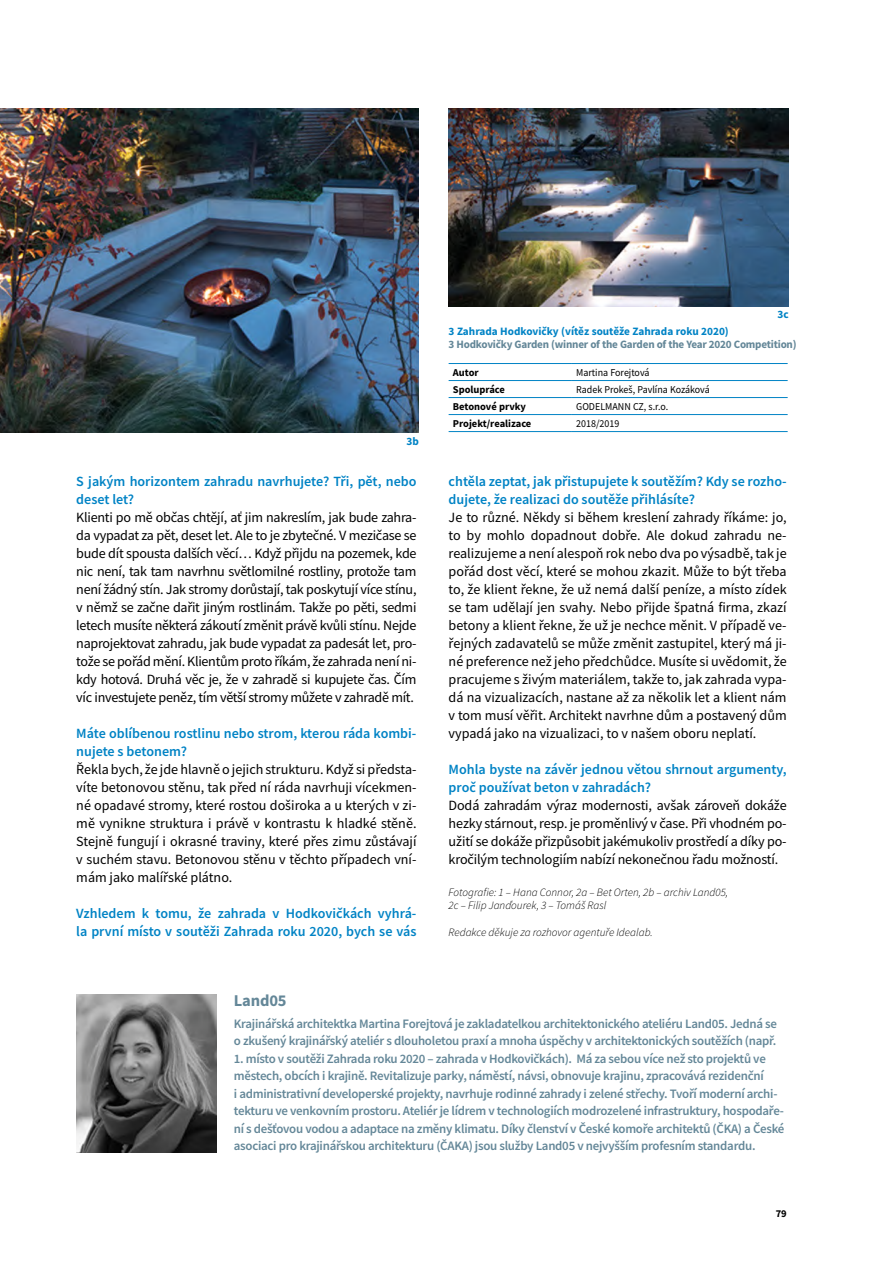
<style>
.page{position:relative;width:893px;height:1263px;background:#fff}
.page>*{position:absolute;margin:0;border:0;box-sizing:border-box;transform-origin:0 0}
.t1{font:700 16.5px "Source Sans Pro";letter-spacing:-.01em;color:#648798}
.t2{font:14.1px/18px "Source Sans Pro";letter-spacing:-.01em;color:#000;text-align:justify}
.t3{font:600 14.1px/18px "Source Sans Pro";color:#0083c5}
.t4{font:600 12.9px/17.5px "Source Sans Pro";letter-spacing:-.02em;color:#648798}
.t5{font:italic 300 11.25px/13.5px "Source Sans Pro";color:#000}
.t6{font:700 11.25px "Source Sans Pro";letter-spacing:-.02em;color:#648798}
.t7{font:700 11.25px "Source Sans Pro";color:#0083c5}
.t8{font:10.5px "Source Sans Pro";color:#000;scale:.95 1}
.t9{font:700 10.5px "Source Sans Pro";color:#000}
</style>
<div class="page">
<img style="left:76px;top:994px;width:141px;height:158px">
<img style="left:449px;top:108px;width:340px;height:198px">
<img style="left:0;top:108px;width:419px;height:324px">
<hr style="left:572px;top:363px;width:216px;height:1px;background:#0083c5">
<hr style="left:572px;top:380px;width:216px;height:1px;background:#0083c5">
<hr style="left:572px;top:397px;width:216px;height:1px;background:#0083c5">
<hr style="left:572px;top:414px;width:216px;height:1px;background:#0083c5">
<hr style="left:572px;top:431px;width:216px;height:1px;background:#0083c5">
<hr style="left:449px;top:363px;width:123px;height:1px;background:#0083c5">
<hr style="left:449px;top:380px;width:123px;height:1px;background:#0083c5">
<hr style="left:449px;top:397px;width:123px;height:1px;background:#0083c5">
<hr style="left:449px;top:414px;width:123px;height:1px;background:#0083c5">
<hr style="left:449px;top:431px;width:123px;height:1px;background:#0083c5">
<p class="t7" style="left:778px;top:307px;width:13px">3c</p>
<p class="t7" style="left:449px;top:323px;width:282px">3 Zahrada Hodkovičky (vítěz soutěže Zahrada roku 2020)</p>
<p class="t6" style="left:449px;top:337px;width:349px">3 Hodkovičky Garden (winner of the Garden of the Year 2020 Competition)</p>
<p class="t7" style="left:406px;top:433px;width:14px">3b</p>
<p class="t3" style="left:76px;top:472px;width:342px">S jakým horizontem zahradu navrhujete? Tři, pět, nebo deset let?</p>
<p class="t2" style="left:76px;top:508px;width:342px">Klienti po mě občas chtějí, ať jim nakreslím, jak bude zahra&shy;da vypadat za pět, deset let. Ale to je zbytečné. V mezičase se bude dít spousta dalších věcí… Když přijdu na pozemek, kde nic není, tak tam navrhnu světlomilné rostliny, protože tam není žádný stín. Jak stromy dorůstají, tak poskytují více stínu, v němž se začne dařit jiným rostlinám. Takže po pěti, sedmi letech musíte některá zákoutí změnit právě kvůli stínu. Nejde naprojektovat zahradu, jak bude vypadat za padesát let, pro&shy;tože se pořád mění. Klientům proto říkám, že zahrada není ni&shy;kdy hotová. Druhá věc je, že v zahradě si kupujete čas. Čím víc investujete peněz, tím větší stromy můžete v zahradě mít.</p>
<p class="t3" style="left:76px;top:724px;width:342px">Máte oblíbenou rostlinu nebo strom, kterou ráda kombi&shy;nujete s betonem?</p>
<p class="t2" style="left:76px;top:760px;width:342px">Řekla bych, že jde hlavně o jejich strukturu. Když si předsta&shy;víte betonovou stěnu, tak před ní ráda navrhuji vícekmen&shy;né opadavé stromy, které rostou doširoka a u kterých v zi&shy;mě vynikne struktura i právě v kontrastu k hladké stěně.<br>Stejně fungují i okrasné traviny, které přes zimu zůstávají v suchém stavu. Betonovou stěnu v těchto případech vní&shy;mám jako malířské plátno.</p>
<p class="t3" style="left:76px;top:904px;width:342px">Vzhledem k tomu, že zahrada v Hodkovičkách vyhrá&shy;la první místo v soutěži Zahrada roku 2020, bych se vás</p>
<p class="t9" style="left:453px;top:365px;width:27px">Autor</p>
<p class="t8" style="left:576px;top:366px;width:79px">Martina Forejtová</p>
<p class="t9" style="left:453px;top:382px;width:54px">Spolupráce</p>
<p class="t8" style="left:576px;top:383px;width:142px">Radek Prokeš, Pavlína Kozáková</p>
<p class="t9" style="left:453px;top:399px;width:75px">Betonové prvky</p>
<p class="t8" style="left:576px;top:400px;width:99px">GODELMANN CZ, s.r.o.</p>
<p class="t9" style="left:453px;top:416px;width:80px">Projekt/realizace</p>
<p class="t8" style="left:576px;top:417px;width:47px">2018/2019</p>
<p class="t3" style="left:449px;top:472px;width:340px">chtěla zeptat, jak přistupujete k soutěžím? Kdy se rozho&shy;dujete, že realizaci do soutěže přihlásíte?</p>
<p class="t2" style="left:449px;top:508px;width:340px">Je to různé. Někdy si během kreslení zahrady říkáme: jo, to by mohlo dopadnout dobře. Ale dokud zahradu ne&shy;realizujeme a není alespoň rok nebo dva po výsadbě, tak je pořád dost věcí, které se mohou zkazit. Může to být třeba to, že klient řekne, že už nemá další peníze, a místo zídek se tam udělají jen svahy. Nebo přijde špatná firma, zkazí betony a klient řekne, že už je nechce měnit. V případě ve&shy;řejných zadavatelů se může změnit zastupitel, který má ji&shy;né preference než jeho předchůdce. Musíte si uvědomit, že pracujeme s živým materiálem, takže to, jak zahrada vypa&shy;dá na vizualizacích, nastane až za několik let a klient nám v tom musí věřit. Architekt navrhne dům a postavený dům vypadá jako na vizualizaci, to v našem oboru neplatí.</p>
<p class="t3" style="left:449px;top:760px;width:340px">Mohla byste na závěr jednou větou shrnout argumenty, proč používat beton v zahradách?</p>
<p class="t2" style="left:449px;top:796px;width:340px">Dodá zahradám výraz modernosti, avšak zároveň dokáže hezky stárnout, resp. je proměnlivý v čase. Při vhodném po&shy;užití se dokáže přizpůsobit jakémukoliv prostředí a díky po&shy;kročilým technologiím nabízí nekonečnou řadu možností.</p>
<p class="t5" style="left:449px;top:885px;width:281px">Fotografie: 1 – Hana Connor, 2a – Bet Orten, 2b – archiv Land05,<br>2c – Filip Janďourek, 3 – Tomáš Rasl</p>
<p class="t5" style="left:449px;top:925px;width:206px">Redakce děkuje za rozhovor agentuře Idealab.</p>
<p class="t1" style="left:234px;top:989px;width:54px">Land05</p>
<p class="t4" style="left:234px;top:1014px;width:545px">Krajinářská architektka Martina Forejtová je zakladatelkou architektonického ateliéru Land05. Jedná se o zkušený krajinářský ateliér s dlouholetou praxí a mnoha úspěchy v architektonických soutěžích (např.</p>
<p class="t4" style="left:234px;top:1049px;width:552px">1. místo v soutěži Zahrada roku 2020 – zahrada v Hodkovičkách). Má za sebou více než sto projektů ve městech, obcích i krajině. Revitalizuje parky, náměstí, návsi, obnovuje krajinu, zpracovává rezidenční<br>i administrativní developerské projekty, navrhuje rodinné zahrady i zelené střechy. Tvoří moderní archi&shy;tekturu ve venkovním prostoru. Ateliér je lídrem v technologiích modrozelené infrastruktury, hospodaře&shy;ní s dešťovou vodou a adaptace na změny klimatu. Díky členství v České komoře architektů (ČKA) a České asociaci pro krajinářskou architekturu (ČAKA) jsou služby Land05 v nejvyšším profesním standardu.</p>
<p class="t9" style="left:776px;top:1206px;width:13px">79</p>
</div>
